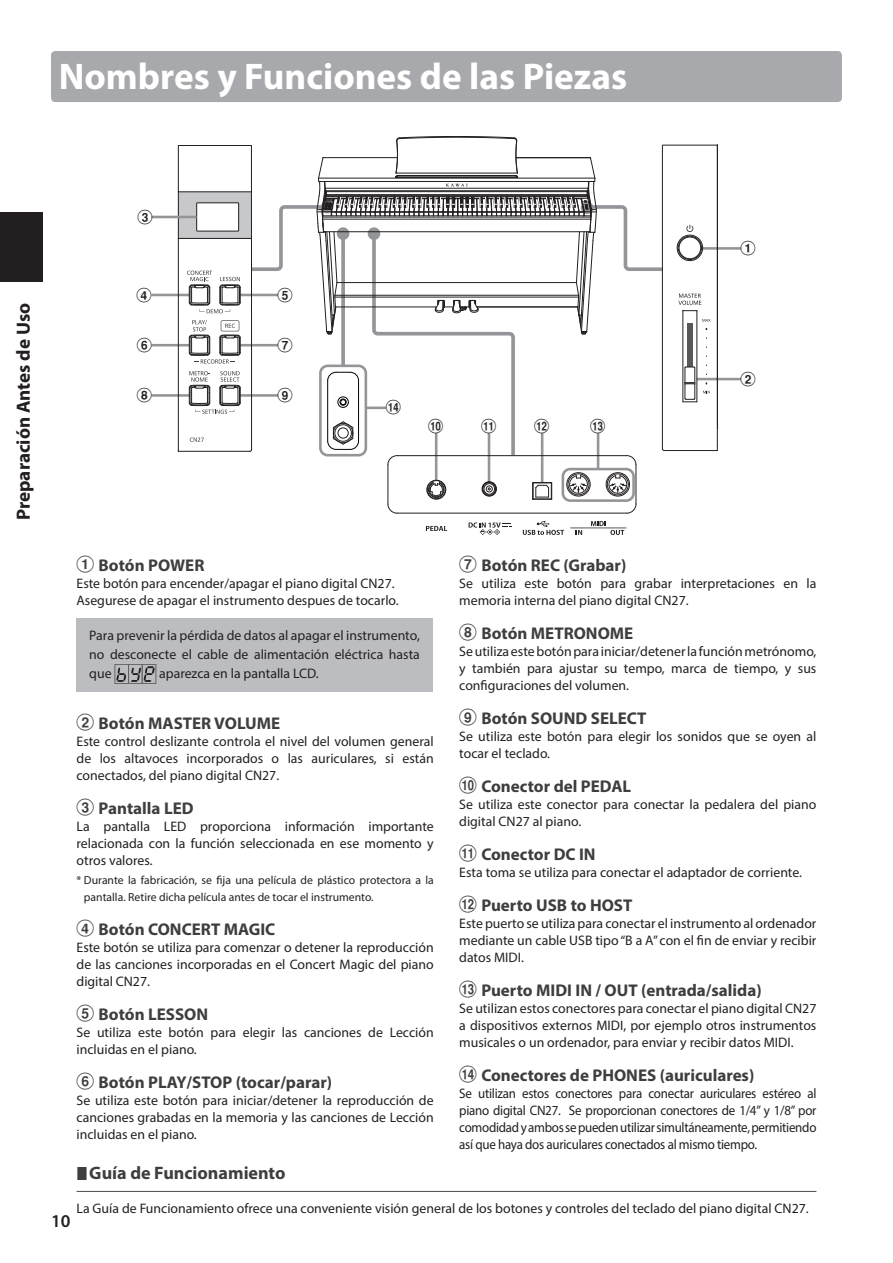
<style>
.page{position:relative;width:893px;height:1263px;background:#fff}
.page>*{position:absolute;margin:0;border:0;box-sizing:border-box;transform-origin:0 0}
.t1{font:700 37.2px "Myriad Pro";color:#fff}
.t2{font:700 19.2px "Myriad Pro";color:#231f20}
.t3{font:700 18px "Myriad Pro";color:#3e3e3f}
.t4{font:600 18px "Myriad Pro";color:#231f20}
.t5{font:700 16.95px "Myriad Pro";color:#3e3e3f}
.t6{font:14.55px "Circle Posi A";color:#231f20}
.t7{font:13.8px/17px "Myriad Pro";color:#231f20;text-align:justify}
.t8{font:13.8px/17px "Myriad Pro";color:#231f20;text-align:justify;scale:.94 1}
.t9{font:11.7px/16.5px "Myriad Pro";color:#231f20}
.s1{font-family:"Circle Posi A";font-weight:400}
</style>
<div class="page">
<div style="left:0;top:213px;width:43px;height:69px;background:#231f20"></div>
<div style="left:51px;top:51px;width:791px;height:51px;background:#a8a9ad;border-radius:4px"></div>
<hr style="left:77px;top:1191px;width:739px;height:1px;background:#57585a">
<div style="left:77px;top:618px;width:356px;height:73px;background:#bcbdc0"></div>
<div style="left:115px;top:664px;width:14px;height:20px;border:1px solid #636366"></div>
<div style="left:128px;top:664px;width:15px;height:20px;border:1px solid #636366"></div>
<div style="left:142px;top:664px;width:14px;height:20px;border:1px solid #636366"></div>
<svg style="left:116px;top:666px;width:39px;height:16px"></svg>
<div style="left:562px;top:468px;width:73px;height:34px;border:3px solid #939598;border-radius:7px"></div>
<hr style="left:697px;top:378px;width:44px;height:2px;background:#939598">
<hr style="left:702px;top:247px;width:39px;height:3px;background:#939598">
<hr style="left:151px;top:294px;width:38px;height:2px;background:#939598">
<hr style="left:151px;top:344px;width:38px;height:2px;background:#939598">
<hr style="left:151px;top:394px;width:38px;height:3px;background:#939598">
<hr style="left:435px;top:433px;width:2px;height:47px;background:#939598">
<hr style="left:488px;top:433px;width:2px;height:49px;background:#939598">
<hr style="left:541px;top:433px;width:2px;height:50px;background:#939598">
<hr style="left:597px;top:433px;width:2px;height:36px;background:#939598">
<svg style="left:677px;top:235px;width:26px;height:26px"></svg>
<div style="left:677px;top:235px;width:26px;height:26px;border:1px solid #231f20;border-radius:50%"></div>
<hr style="left:662px;top:145px;width:55px;height:1px;background:#231f20">
<hr style="left:717px;top:145px;width:1px;height:300px;background:#231f20">
<svg style="left:716px;top:444px;width:2px;height:7px"></svg>
<div style="left:679px;top:237px;width:22px;height:22px;border:1px solid #231f20;border-radius:50%"></div>
<div style="left:678px;top:236px;width:24px;height:24px;border:1px solid #231f20;border-radius:50%"></div>
<hr style="left:697px;top:311px;width:1px;height:91px;background:#231f20">
<hr style="left:682px;top:311px;width:1px;height:91px;background:#231f20">
<hr style="left:664px;top:450px;width:53px;height:1px;background:#231f20">
<svg style="left:686px;top:225px;width:7px;height:7px"></svg>
<svg style="left:678px;top:294px;width:23px;height:18px"></svg>
<svg style="left:702px;top:319px;width:8px;height:3px"></svg>
<svg style="left:703px;top:391px;width:7px;height:2px"></svg>
<hr style="left:151px;top:216px;width:45px;height:2px;background:#939598">
<div style="left:687px;top:323px;width:6px;height:44px;background:#57585a"></div>
<svg style="left:683px;top:366px;width:14px;height:36px"></svg>
<div style="left:483px;top:482px;width:13px;height:13px;border:1px solid #231f20;border-radius:50%"></div>
<div style="left:482px;top:482px;width:14px;height:14px;border:1px solid #231f20;border-radius:50%"></div>
<div style="left:484px;top:483px;width:11px;height:11px;border:1px solid #231f20;border-radius:50%"></div>
<svg style="left:486px;top:486px;width:6px;height:6px"></svg>
<svg style="left:427px;top:482px;width:18px;height:17px"></svg>
<svg style="left:532px;top:482px;width:20px;height:18px"></svg>
<div style="left:482px;top:481px;width:15px;height:15px;border:1px solid #231f20;border-radius:50%"></div>
<div style="left:427px;top:480px;width:19px;height:19px;border:1px solid #231f20;border-radius:50%"></div>
<hr style="left:388px;top:465px;width:1px;height:39px;background:#231f20">
<svg style="left:387px;top:503px;width:11px;height:11px"></svg>
<hr style="left:397px;top:513px;width:230px;height:1px;background:#231f20">
<svg style="left:626px;top:503px;width:11px;height:11px"></svg>
<hr style="left:636px;top:465px;width:1px;height:39px;background:#231f20">
<div style="left:606px;top:472px;width:24px;height:24px;border:1px solid #231f20;border-radius:50%"></div>
<div style="left:607px;top:474px;width:21px;height:21px;border:1px solid #231f20;border-radius:50%"></div>
<svg style="left:608px;top:475px;width:20px;height:19px"></svg>
<div style="left:566px;top:472px;width:25px;height:24px;border:1px solid #231f20;border-radius:50%"></div>
<div style="left:568px;top:474px;width:21px;height:21px;border:1px solid #231f20;border-radius:50%"></div>
<svg style="left:569px;top:475px;width:19px;height:19px"></svg>
<svg style="left:523px;top:521px;width:41px;height:14px"></svg>
<svg style="left:426px;top:526px;width:21px;height:5px"></svg>
<svg style="left:570px;top:521px;width:56px;height:14px"></svg>
<svg style="left:469px;top:522px;width:42px;height:13px"></svg>
<svg style="left:178px;top:136px;width:488px;height:329px"></svg>
<h1 class="t1" style="left:59px;top:52px;width:570px">Nombres y Funciones de las Piezas</h1>
<h2 class="t2" style="left:11px;top:520px;width:219px;rotate:-90deg">Preparación Antes de Uso</h2>
<p class="t6" style="left:138px;top:209px;width:17px">C</p>
<p class="t6" style="left:137px;top:287px;width:17px">D</p>
<p class="t6" style="left:277px;top:288px;width:17px">E</p>
<p class="t6" style="left:137px;top:338px;width:17px">F</p>
<p class="t6" style="left:137px;top:388px;width:17px">H</p>
<p class="t6" style="left:278px;top:388px;width:17px">I</p>
<p class="t6" style="left:278px;top:338px;width:17px">G</p>
<p class="t6" style="left:386px;top:400px;width:17px">N</p>
<p class="t6" style="left:428px;top:419px;width:17px">J</p>
<p class="t6" style="left:481px;top:419px;width:17px">K</p>
<p class="t6" style="left:534px;top:419px;width:17px">L</p>
<p class="t6" style="left:590px;top:419px;width:17px">M</p>
<p class="t6" style="left:740px;top:240px;width:17px">A</p>
<p class="t6" style="left:740px;top:372px;width:17px">B</p>
<p class="t5" style="left:77px;top:554px;width:129px"><span class="s1">A</span> Botón POWER</p>
<p class="t7" style="left:77px;top:575px;width:322px">Este botón para encender/apagar el piano digital CN27.<br>Asegurese de apagar el instrumento despues de tocarlo.</p>
<p class="t7" style="left:89px;top:626px;width:332px;line-height:19.2px">Para prevenir la pérdida de datos al apagar el instrumento, no desconecte el cable de alimentación eléctrica hasta que</p>
<p class="t7" style="left:159px;top:665px;width:160px">aparezca en la pantalla LCD.</p>
<p class="t5" style="left:77px;top:713px;width:205px"><span class="s1">B</span> Botón MASTER VOLUME</p>
<p class="t7" style="left:77px;top:733px;width:359px">Este control deslizante controla el nivel del volumen general de los altavoces incorporados o las auriculares, si están conectados, del piano digital CN27.</p>
<p class="t5" style="left:77px;top:798px;width:119px"><span class="s1">C</span> Pantalla LED</p>
<p class="t7" style="left:77px;top:818px;width:359px">La pantalla LED proporciona información importante relacionada con la función seleccionada en ese momento y otros valores.</p>
<p class="t9" style="left:84px;top:872px;width:351px;text-indent:-7px">* Durante la fabricación, se fija una película de plástico protectora a la pantalla. Retire dicha película antes de tocar el instrumento.</p>
<p class="t5" style="left:77px;top:918px;width:200px"><span class="s1">D</span> Botón CONCERT MAGIC</p>
<p class="t7" style="left:77px;top:938px;width:359px">Este botón se utiliza para comenzar o detener la reproducción de las canciones incorporadas en el Concert Magic del piano digital CN27.</p>
<p class="t5" style="left:77px;top:1003px;width:133px"><span class="s1">E</span> Botón LESSON</p>
<p class="t7" style="left:77px;top:1023px;width:359px">Se utiliza este botón para elegir las canciones de Lección incluidas en el piano.</p>
<p class="t5" style="left:77px;top:1071px;width:257px"><span class="s1">F</span> Botón PLAY/STOP (tocar/parar)</p>
<p class="t7" style="left:77px;top:1091px;width:359px">Se utiliza este botón para iniciar/detener la reproducción de canciones grabadas en la memoria y las canciones de Lección incluidas en el piano.</p>
<p class="t5" style="left:459px;top:554px;width:169px"><span class="s1">G</span> Botón REC (Grabar)</p>
<p class="t7" style="left:459px;top:575px;width:359px">Se utiliza este botón para grabar interpretaciones en la memoria interna del piano digital CN27.</p>
<p class="t5" style="left:459px;top:622px;width:176px"><span class="s1">H</span> Botón METRONOME</p>
<p class="t7" style="left:459px;top:643px;width:359px">Se utiliza este botón para iniciar/detener la función metrónomo, y también para ajustar su tempo, marca de tiempo, y sus configuraciones del volumen.</p>
<p class="t5" style="left:459px;top:707px;width:189px"><span class="s1">I</span> Botón SOUND SELECT</p>
<p class="t7" style="left:459px;top:728px;width:359px">Se utiliza este botón para elegir los sonidos que se oyen al tocar el teclado.</p>
<p class="t5" style="left:459px;top:775px;width:174px"><span class="s1">J</span> Conector del PEDAL</p>
<p class="t7" style="left:459px;top:796px;width:359px">Se utiliza este conector para conectar la pedalera del piano digital CN27 al piano.</p>
<p class="t5" style="left:459px;top:843px;width:138px"><span class="s1">K</span> Conector DC IN</p>
<p class="t7" style="left:459px;top:864px;width:343px">Esta toma se utiliza para conectar el adaptador de corriente.</p>
<p class="t5" style="left:459px;top:894px;width:175px"><span class="s1">L</span> Puerto USB to HOST</p>
<p class="t7" style="left:459px;top:915px;width:359px">Este puerto se utiliza para conectar el instrumento al ordenador mediante un cable USB tipo “B a A” con el fin de enviar y recibir datos MIDI.</p>
<p class="t5" style="left:459px;top:979px;width:304px"><span class="s1">M</span> Puerto MIDI IN / OUT (entrada/salida)</p>
<p class="t7" style="left:459px;top:1000px;width:359px">Se utilizan estos conectores para conectar el piano digital CN27 a dispositivos externos MIDI, por ejemplo otros instrumentos musicales o un ordenador, para enviar y recibir datos MIDI.</p>
<p class="t5" style="left:459px;top:1065px;width:297px"><span class="s1">N</span> Conectores de PHONES (auriculares)</p>
<p class="t8" style="left:459px;top:1085px;width:382px">Se utilizan estos conectores para conectar auriculares estéreo al piano digital CN27. Se proporcionan conectores de 1/4” y 1/8” por comodidad y ambos se pueden utilizar simultáneamente, permitiendo así que haya dos auriculares conectados al mismo tiempo.</p>
<h3 class="t3" style="left:89px;top:1161px;width:198px">Guía de Funcionamiento</h3>
<p class="t7" style="left:77px;top:1200px;width:732px">La Guía de Funcionamiento ofrece una conveniente visión general de los botones y controles del teclado del piano digital CN27.</p>
<h3 class="t4" style="left:51px;top:1209px;width:21px">10</h3>
</div>
